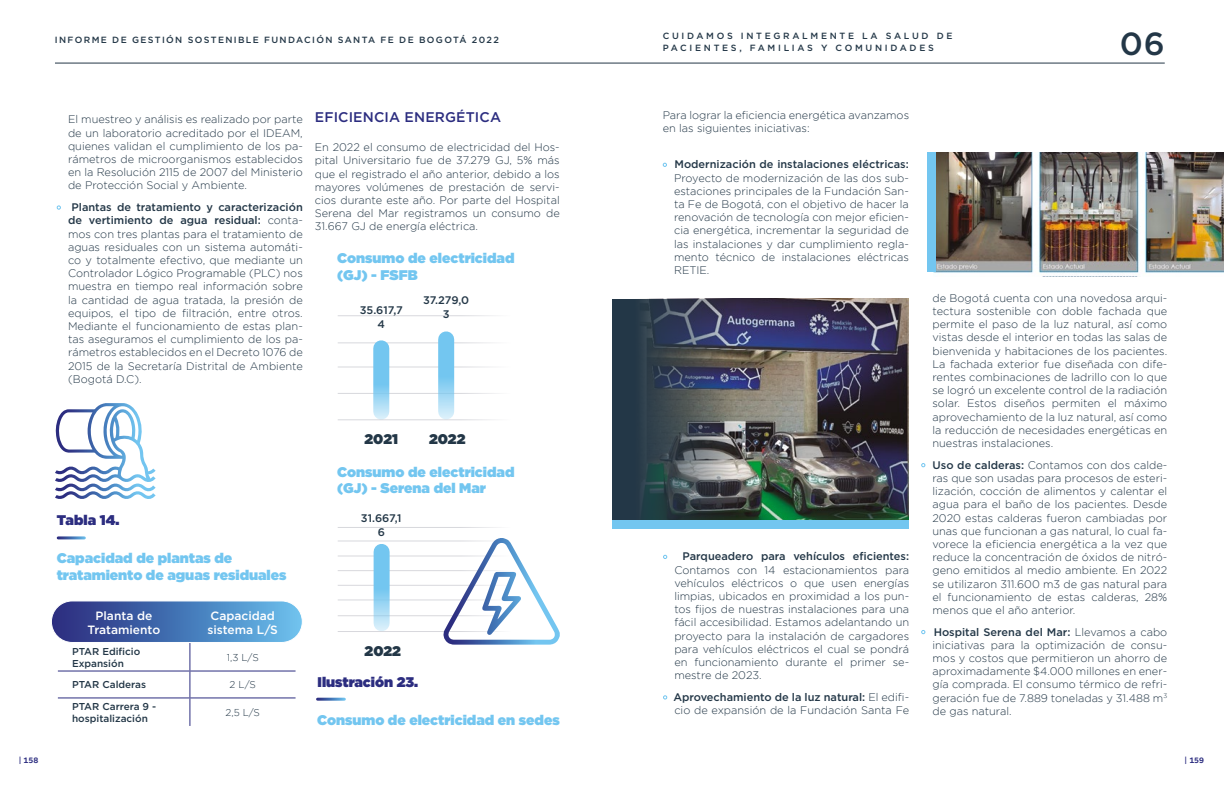
<style>
.page{position:relative;width:1224px;height:792px;background:#fff}
.page>*{position:absolute;margin:0;border:0;box-sizing:border-box;transform-origin:0 0}
.t1{font:500 32px "Gotham";color:#233747}
.t2{font:900 14px/16.8px "Gotham";color:#73c6f0}
.t3{font:900 14px "Gotham";color:#2c2d80}
.t4{font:500 14px "Gotham";letter-spacing:.01em;color:#2c2d80}
.t5{font:900 14px "Gotham";color:#233747}
.t6{font:500 12px/14.4px "Gotham";color:#fff;text-align:center}
.t7{font:300 11px/13.2px "Gotham";color:#233747;text-align:justify}
.t8{font:500 11px/13.8px "Gotham";color:#233747;text-align:center}
.t9{font:500 10px/12px "Gotham";color:#233747}
.t10{font:300 10px "Gotham";color:#233747}
.t11{font:500 9px/12px "Gotham";letter-spacing:.3em;color:#233747}
.t12{font:500 9px "Gotham";letter-spacing:.15em;color:#233747}
.t13{font:700 8px "Foundry Context";color:#2c2d80}
.s1{font-weight:500}
.s2{font-family:"Gotham";font-weight:500}
</style>
<div class="page">
<hr style="left:338px;top:419px;width:173px;height:1px;background:#b1b2bb">
<hr style="left:338px;top:631px;width:173px;height:1px;background:#b1b2bb">
<hr style="left:338px;top:393px;width:173px;height:1px;background:#b1b2bb">
<hr style="left:338px;top:615px;width:173px;height:1px;background:#b1b2bb">
<hr style="left:338px;top:366px;width:173px;height:1px;background:#b1b2bb">
<hr style="left:338px;top:599px;width:173px;height:1px;background:#b1b2bb">
<hr style="left:338px;top:342px;width:173px;height:1px;background:#b1b2bb">
<hr style="left:338px;top:585px;width:173px;height:1px;background:#b1b2bb">
<hr style="left:338px;top:315px;width:173px;height:1px;background:#b1b2bb">
<hr style="left:338px;top:570px;width:173px;height:1px;background:#b1b2bb">
<hr style="left:338px;top:555px;width:173px;height:1px;background:#b1b2bb">
<hr style="left:338px;top:540px;width:173px;height:1px;background:#b1b2bb">
<hr style="left:338px;top:527px;width:173px;height:1px;background:#b1b2bb">
<svg style="left:373px;top:348px;width:16px;height:64px"></svg>
<svg style="left:438px;top:339px;width:16px;height:72px"></svg>
<svg style="left:374px;top:552px;width:16px;height:71px"></svg>
<svg style="left:442px;top:538px;width:118px;height:107px"></svg>
<svg style="left:57px;top:205px;width:4px;height:5px"></svg>
<hr style="left:55px;top:63px;width:1110px;height:1px;background:#233747">
<svg style="left:663px;top:163px;width:4px;height:4px"></svg>
<svg style="left:663px;top:555px;width:4px;height:4px"></svg>
<svg style="left:663px;top:695px;width:4px;height:5px"></svg>
<div style="left:51px;top:601px;width:251px;height:41px;background:linear-gradient(to right,#292b7d,#66bfed);border-radius:21px"></div>
<div style="left:51px;top:600px;width:252px;height:43px;border:1px solid #fff;border-radius:21px"></div>
<hr style="left:58px;top:671px;width:132px;height:1px;background:#2c2d80">
<hr style="left:190px;top:671px;width:106px;height:1px;background:#2c2d80">
<hr style="left:58px;top:697px;width:132px;height:1px;background:#2c2d80">
<hr style="left:190px;top:697px;width:106px;height:1px;background:#2c2d80">
<svg style="left:189px;top:643px;width:1px;height:83px"></svg>
<svg style="left:55px;top:403px;width:101px;height:96px"></svg>
<img style="left:933px;top:152px;width:291px;height:124px">
<div style="left:612px;top:299px;width:297px;height:230px;background:#233747"></div>
<img style="left:640px;top:299px;width:269px;height:221px">
<div style="left:927px;top:152px;width:8px;height:119px;background:#73c6f0"></div>
<div style="left:612px;top:520px;width:297px;height:9px;background:#73c6f0"></div>
<svg style="left:921px;top:463px;width:4px;height:4px"></svg>
<svg style="left:921px;top:630px;width:4px;height:4px"></svg>
<p class="t12" style="left:55px;top:34px;width:445px">INFORME DE GESTIÓN SOSTENIBLE FUNDACIÓN SANTA FE DE BOGOTÁ 2022</p>
<p class="t7" style="left:68px;top:113px;width:236px">El muestreo y análisis es realizado por parte de un laboratorio acreditado por el IDEAM, quienes validan el cumplimiento de los pa&shy;rámetros de microorganismos establecidos en la Resolución 2115 de 2007 del Ministerio de Protección Social y Ambiente.</p>
<p class="t7" style="left:68px;top:200px;width:236px;text-indent:4px"><span class="s1">Plantas de tratamiento y caracterización de vertimiento de agua residual:</span> conta&shy;mos con tres plantas para el tratamiento de aguas residuales con un sistema automáti&shy;co y totalmente efectivo, que mediante un Controlador Lógico Programable (PLC) nos muestra en tiempo real información sobre la cantidad de agua tratada, la presión de equipos, el tipo de filtración, entre otros.<br>Mediante el funcionamiento de estas plan&shy;tas aseguramos el cumplimiento de los pa&shy;rámetros establecidos en el Decreto 1076 de 2015 de la Secretaría Distrital de Ambiente (Bogotá D.C).</p>
<p class="t4" style="left:315px;top:108px;width:188px">EFICIENCIA ENERGÉTICA</p>
<p class="t7" style="left:315px;top:141px;width:246px">En 2022 el consumo de electricidad del Hos&shy;pital Universitario fue de 37.279 GJ, 5% más que el registrado el año anterior, debido a los mayores volúmenes de prestación de servi&shy;cios durante este año. Por parte del Hospital Serena del Mar registramos un consumo de 31.667 GJ de energía eléctrica.</p>
<p class="t2" style="left:337px;top:249px;width:179px">Consumo de electricidad (GJ) - FSFB</p>
<p class="t8" style="left:360px;top:303px;width:45px">35.617,7<br>4</p>
<p class="t8" style="left:423px;top:293px;width:48px">37.279,0<br>3</p>
<p class="t3" style="left:57px;top:510px;width:64px">Tabla 14.</p>
<p class="t2" style="left:57px;top:549px;width:231px">Capacidad de plantas de tratamiento de aguas residuales</p>
<p class="t6" style="left:88px;top:608px;width:74px">Planta de<br>Tratamiento</p>
<p class="t6" style="left:208px;top:608px;width:72px;text-align:left">Capacidad sistema L/S</p>
<p class="t9" style="left:72px;top:645px;width:70px">PTAR Edificio<br>Expansión</p>
<p class="t10" style="left:227px;top:652px;width:34px">1,3 L/S</p>
<p class="t9" style="left:72px;top:679px;width:75px">PTAR Calderas</p>
<p class="t10" style="left:230px;top:679px;width:28px">2 L/S</p>
<p class="t9" style="left:72px;top:700px;width:86px">PTAR Carrera 9 - hospitalización</p>
<p class="t10" style="left:225px;top:707px;width:36px">2,5 L/S</p>
<p class="t5" style="left:365px;top:429px;width:35px">2021</p>
<p class="t5" style="left:429px;top:429px;width:38px">2022</p>
<p class="t2" style="left:337px;top:463px;width:179px">Consumo de electricidad (GJ) - Serena del Mar</p>
<p class="t8" style="left:361px;top:512px;width:42px">31.667,1<br>6</p>
<p class="t5" style="left:365px;top:641px;width:38px">2022</p>
<p class="t3" style="left:318px;top:672px;width:102px">Ilustración 23.</p>
<p class="t2" style="left:317px;top:711px;width:244px">Consumo de electricidad en sedes</p>
<p class="t11" style="left:663px;top:30px;width:291px">CUIDAMOS INTEGRALMENTE LA SALUD DE<br>PACIENTES, FAMILIAS Y COMUNIDADES</p>
<h1 class="t1" style="left:1120px;top:23px;width:46px">06</h1>
<p class="t7" style="left:663px;top:109px;width:248px">Para lograr la eficiencia energética avanzamos en las siguientes iniciativas:</p>
<p class="t8" style="left:674px;top:157px;width:236px">Modernización de instalaciones eléctricas:</p>
<p class="t7" style="left:674px;top:171px;width:236px">Proyecto de modernización de las dos sub&shy;estaciones principales de la Fundación San&shy;ta Fe de Bogotá, con el objetivo de hacer la renovación de tecnología con mejor eficien&shy;cia energética, incrementar la seguridad de las instalaciones y dar cumplimiento regla&shy;mento técnico de instalaciones eléctricas RETIE.</p>
<p class="t8" style="left:683px;top:550px;width:228px">Parqueadero para vehículos eficientes:</p>
<p class="t7" style="left:674px;top:563px;width:236px">Contamos con 14 estacionamientos para vehículos eléctricos o que usen energías limpias, ubicados en proximidad a los pun&shy;tos fijos de nuestras instalaciones para una fácil accesibilidad. Estamos adelantando un proyecto para la instalación de cargadores para vehículos eléctricos el cual se pondrá en funcionamiento durante el primer se&shy;mestre de 2023.</p>
<p class="t7" style="left:673px;top:690px;width:237px"><span class="s1">Aprovechamiento de la luz natural:</span> El edifi&shy;cio de expansión de la Fundación Santa Fe</p>
<p class="t7" style="left:933px;top:291px;width:236px">de Bogotá cuenta con una novedosa arqui&shy;tectura sostenible con doble fachada que permite el paso de la luz natural, así como vistas desde el interior en todas las salas de bienvenida y habitaciones de los pacientes.<br>La fachada exterior fue diseñada con dife&shy;rentes combinaciones de ladrillo con lo que se logró un excelente control de la radiación solar. Estos diseños permiten el máximo aprovechamiento de la luz natural, así como la reducción de necesidades energéticas en nuestras instalaciones.</p>
<p class="t7" style="left:933px;top:458px;width:236px"><span class="s1">Uso de calderas:</span> Contamos con dos calde&shy;ras que son usadas para procesos de esteri&shy;lización, cocción de alimentos y calentar el agua para el baño de los pacientes. Desde 2020 estas calderas fueron cambiadas por unas que funcionan a gas natural, lo cual fa&shy;vorece la eficiencia energética a la vez que reduce la concentración de óxidos de nitró&shy;geno emitidos al medio ambiente. En 2022 se utilizaron 311.600 m3 de gas natural para el funcionamiento de estas calderas, 28% menos que el año anterior.</p>
<p class="t7" style="left:933px;top:625px;width:236px"><span class="s1">Hospital Serena del Mar:</span> Llevamos a cabo iniciativas para la optimización de consu&shy;mos y costos que permitieron un ahorro de aproximadamente $4.000 millones en ener&shy;gía comprada. El consumo térmico de refri&shy;geración fue de 7.889 toneladas y 31.488 m<sup>3 </sup>de gas natural.</p>
<p class="t13" style="left:19px;top:756px;width:21px"><span class="s2">|</span> 158</p>
<p class="t13" style="left:1185px;top:756px;width:21px"><span class="s2">|</span> 159</p>
</div>
